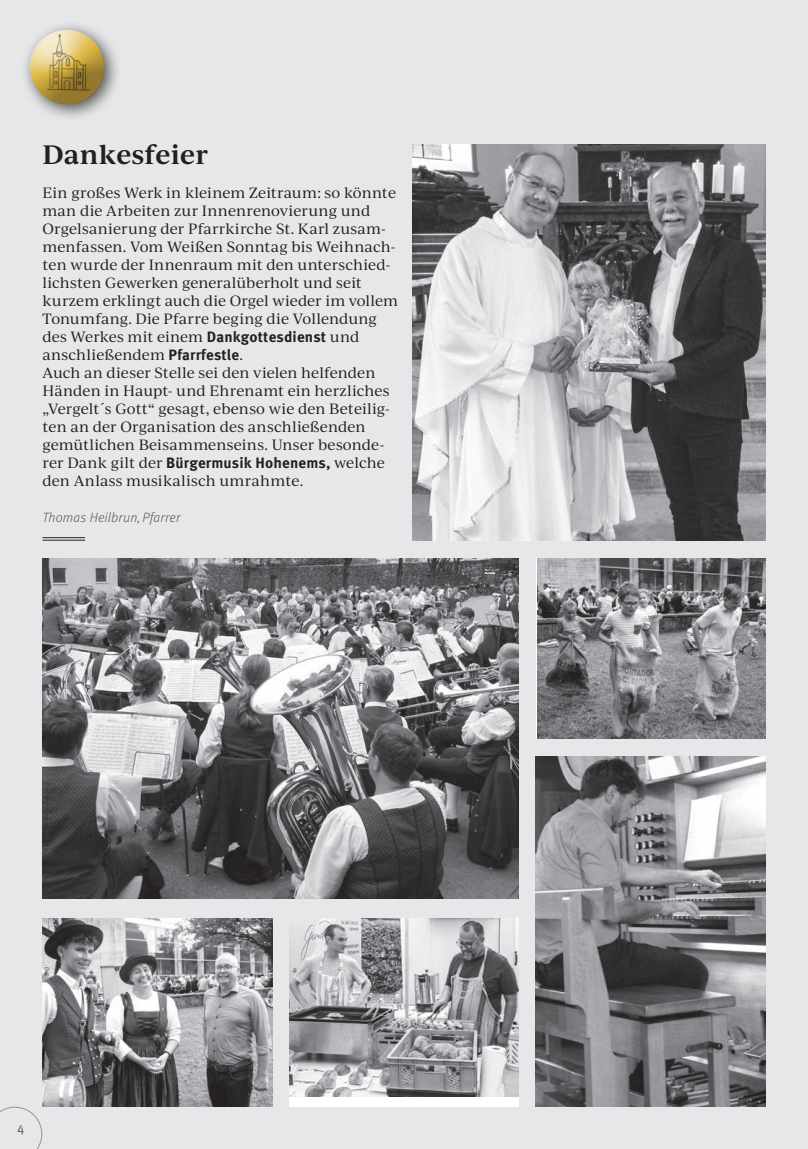
<style>
.page{position:relative;width:808px;height:1149px;background:#fff}
.page>*{position:absolute;margin:0;border:0;box-sizing:border-box;transform-origin:0 0}
.t1{font:600 25.5px "Ivy Journal";letter-spacing:.01em;color:#231f20}
.t2{font:14.25px/18px "Ivy Journal";color:#231f20}
.t3{font:italic 300 13.5px "Meta Pro";letter-spacing:.015em;color:#57585a}
.t4{font:13.5px "Meta Pro Norm";color:#57585a}
.s1{font-family:"Meta Pro";font-weight:700;font-size:15px}
</style>
<div class="page">
<div style="left:0;top:0;width:808px;height:1148px;background:#e6e7e9"></div>
<div style="left:20px;top:20px;width:102px;height:102px;background:#231f20;opacity:.75"></div>
<div style="left:28px;top:29px;width:78px;height:51px;background:#fff;opacity:.85"></div>
<div style="left:28px;top:36px;width:78px;height:70px;background:#231f20;opacity:.4"></div>
<img style="left:46px;top:32px;width:45px;height:60px">
<hr style="left:43px;top:537px;width:42px;height:1px;background:#231f20">
<hr style="left:43px;top:539px;width:42px;height:1px;background:#231f20">
<svg style="left:0;top:1106px;width:42px;height:42px"></svg>
<img style="left:412px;top:144px;width:353px;height:396px">
<img style="left:43px;top:918px;width:229px;height:188px">
<img style="left:43px;top:558px;width:476px;height:340px">
<div style="left:289px;top:918px;width:230px;height:188px;background:#fff"></div>
<img style="left:289px;top:918px;width:230px;height:178px">
<img style="left:537px;top:558px;width:228px;height:180px">
<img style="left:536px;top:756px;width:229px;height:350px">
<p class="t1" style="left:43px;top:135px;width:167px">Dankesfeier</p>
<p class="t2" style="left:43px;top:183px;width:357px">Ein großes Werk in kleinem Zeitraum: so könnte man die Arbeiten zur Innenrenovierung und Orgelsanierung der Pfarrkirche St. Karl zusam&shy;menfassen. Vom Weißen Sonntag bis Weihnach&shy;ten wurde der Innenraum mit den unterschied&shy;lichsten Gewerken generalüberholt und seit kurzem erklingt auch die Orgel wieder im vollem Tonumfang. Die Pfarre beging die Vollendung des Werkes mit einem <span class="s1">Dankgottesdienst</span> und anschließendem <span class="s1">Pfarrfestle</span>.</p>
<p class="t2" style="left:43px;top:363px;width:349px">Auch an dieser Stelle sei den vielen helfenden Händen in Haupt- und Ehrenamt ein herzliches „Vergelt´s Gott“ gesagt, ebenso wie den Beteilig&shy;ten an der Organisation des anschließenden gemütlichen Beisammenseins. Unser besonde&shy;rer Dank gilt der <span class="s1">Bürgermusik Hohenems,</span> welche den Anlass musikalisch umrahmte.</p>
<p class="t3" style="left:43px;top:508px;width:139px">Thomas Heilbrun, Pfarrer</p>
<p class="t4" style="left:17px;top:1116px;width:9px">4</p>
</div>
